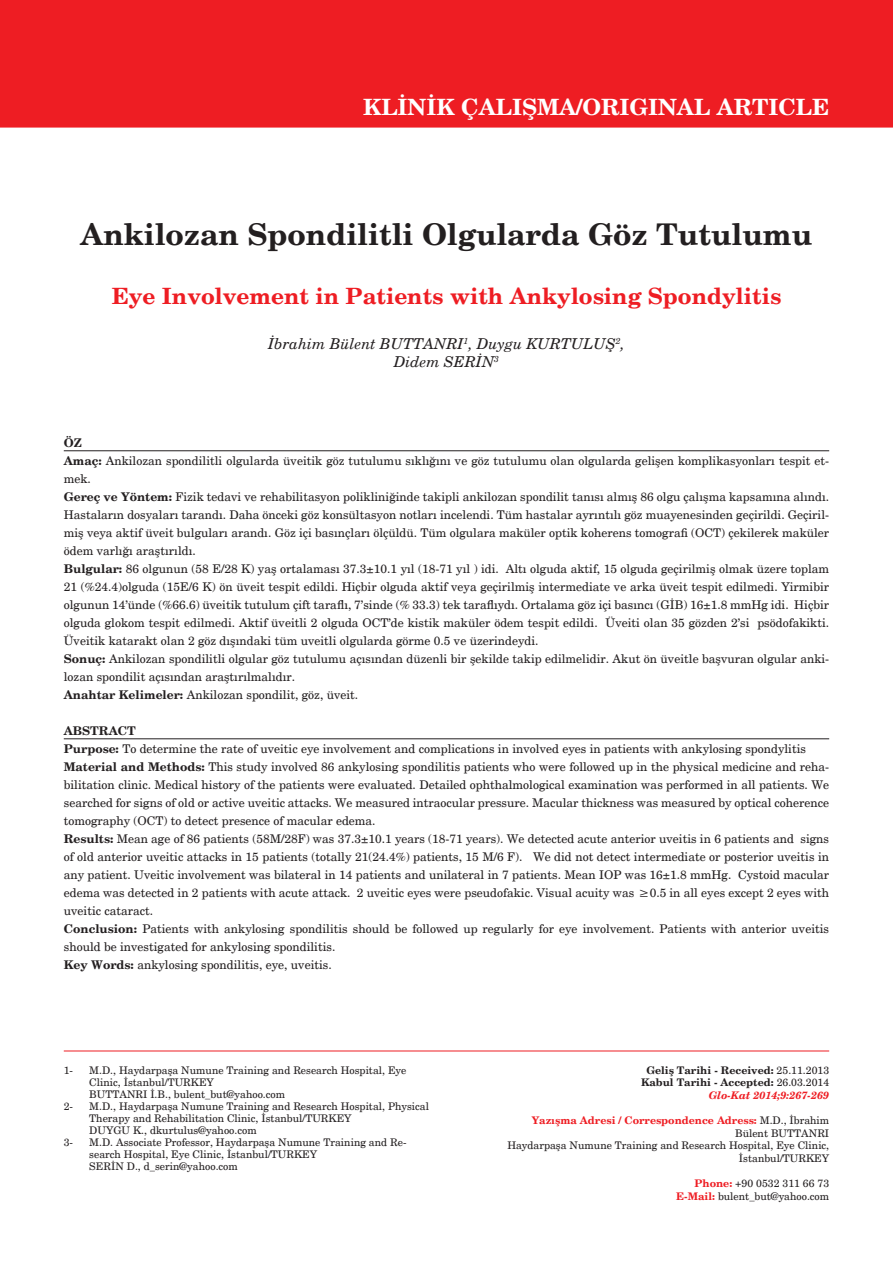
<style>
.page{position:relative;width:893px;height:1263px;background:#fff}
.page>*{position:absolute;margin:0;border:0;box-sizing:border-box;transform-origin:0 0}
.t1{font:700 30px "New Century Schlbk";color:#231f20}
.t2{font:700 22.5px "New Century Schlbk";color:#ee1d23}
.t3{font:700 22.5px "New Century Schlbk";color:#fff}
.t4{font:italic 15px "New Century Schlbk";color:#231f20}
.t5{font:12px/18px "New Century Schlbk";color:#231f20}
.t6{font:10.5px/12px "New Century Schlbk";color:#231f20}
.t7{font:700 10.5px/12.6px "New Century Schlbk";color:#231f20;text-align:right}
.s1{font-weight:700}
.s2{font-weight:400}
.s3{font-style:italic;color:#ee1d23}
.s4{font-weight:700;color:#ee1d23}
</style>
<div class="page">
<div style="left:0;top:0;width:893px;height:128px;background:#ee1d23"></div>
<hr style="left:64px;top:450px;width:765px;height:1px;background:#231f20">
<hr style="left:64px;top:738px;width:765px;height:1px;background:#231f20">
<hr style="left:64px;top:1050px;width:765px;height:1px;background:#ee1d23">
<h2 class="t3" style="left:363px;top:92px;width:468px">KLİNİK ÇALIŞMA/ORIGINAL ARTICLE</h2>
<h1 class="t1" style="left:81px;top:215px;width:733px">Ankilozan Spondilitli Olgularda Göz Tutulumu</h1>
<h2 class="t2" style="left:112px;top:282px;width:671px">Eye Involvement in Patients with Ankylosing Spondylitis</h2>
<p class="t4" style="left:268px;top:335px;width:282px">İbrahim Bülent Buttanrı<sup>1</sup>, Duygu KURTU</p>
<p class="t4" style="left:583px;top:335px;width:43px">LUŞ<sup>2</sup>,</p>
<p class="t4" style="left:394px;top:353px;width:107px">Didem SERİN<sup>3</sup></p>
<p class="t5" style="left:64px;top:434px;width:767px"><span class="s1">ÖZ<br>Amaç:</span> Ankilozan spondilitli olgularda üveitik göz tutulumu sıklığını ve göz tutulumu olan olgularda gelişen komplikasyonları tespit et&shy;mek.<br><span class="s1">Gereç ve Yöntem:</span> Fizik tedavi ve rehabilitasyon polikliniğinde takipli ankilozan spondilit tanısı almış 86 olgu çalışma kapsamına alındı.<br>Hastaların dosyaları tarandı. Daha önceki göz konsültasyon notları incelendi. Tüm hastalar ayrıntılı göz muayenesinden geçirildi. Geçiril&shy;miş veya aktif üveit bulguları arandı. Göz içi basınçları ölçüldü. Tüm olgulara maküler optik koherens tomografi (OCT) çekilerek maküler ödem varlığı araştırıldı.<br><span class="s1">Bulgular:</span> 86 olgunun (58 E/28 K) yaş ortalaması 37.3±10.1 yıl (18-71 yıl ) idi. Altı olguda aktif, 15 olguda geçirilmiş olmak üzere toplam 21 (%24.4)olguda (15E/6 K) ön üveit tespit edildi. Hiçbir olguda aktif veya geçirilmiş intermediate ve arka üveit tespit edilmedi. Yirmibir olgunun 14’ünde (%66.6) üveitik tutulum çift taraflı, 7’sinde (% 33.3) tek taraflıydı. Ortalama göz içi basıncı (GİB) 16±1.8 mmHg idi. Hiçbir olguda glokom tespit edilmedi. Aktif üveitli 2 olguda OCT’de kistik maküler ödem tespit edildi. Üveiti olan 35 gözden 2’si psödofakikti.<br>Üveitik katarakt olan 2 göz dışındaki tüm uveitli olgularda görme 0.5 ve üzerindeydi.<br><span class="s1">Sonuç:</span> Ankilozan spondilitli olgular göz tutulumu açısından düzenli bir şekilde takip edilmelidir. Akut ön üveitle başvuran olgular anki&shy;lozan spondilit açısından araştırılmalıdır.<br><span class="s1">Anahtar Kelimeler:</span> Ankilozan spondilit, göz, üveit.</p>
<p class="t5" style="left:64px;top:722px;width:767px"><span class="s1">ABSTRACT<br>Purpose:</span> To determine the rate of uveitic eye involvement and complications in involved eyes in patients with ankylosing spondylitis <span class="s1">Material and Methods:</span> This study involved 86 ankylosing spondilitis patients who were followed up in the physical medicine and reha&shy;bilitation clinic. Medical history of the patients were evaluated. Detailed ophthalmological examination was performed in all patients. We searched for signs of old or active uveitic attacks. We measured intraocular pressure. Macular thickness was measured by optical coherence tomography (OCT) to detect presence of macular edema.<br><span class="s1">Results:</span> Mean age of 86 patients (58M/28F) was 37.3±10.1 years (18-71 years). We detected acute anterior uveitis in 6 patients and signs of old anterior uveitic attacks in 15 patients (totally 21(24.4%) patients, 15 M/6 F). We did not detect intermediate or posterior uveitis in any patient. Uveitic involvement was bilateral in 14 patients and unilateral in 7 patients. Mean IOP was 16±1.8 mmHg. Cystoid macular edema was detected in 2 patients with acute attack. 2 uveitic eyes were pseudofakic. Visual acuity was ≥0.5 in all eyes except 2 eyes with uveitic cataract.<br><span class="s1">Conclusion:</span> Patients with ankylosing spondilitis should be followed up regularly for eye involvement. Patients with anterior uveitis should be investigated for ankylosing spondilitis.<br><span class="s1">Key Words:</span> ankylosing spondilitis, eye, uveitis.</p>
<p class="t6" style="left:64px;top:1064px;width:11px">1-</p>
<p class="t6" style="left:89px;top:1064px;width:319px">M.D., Haydarpaşa Numune Training and Research Hospital, Eye<br>Clinic, İstanbul/TURKEY<br>BUTTANRI İ.B., bulent_but@yahoo.com</p>
<p class="t6" style="left:64px;top:1100px;width:11px">2-</p>
<p class="t6" style="left:89px;top:1100px;width:341px">M.D., Haydarpaşa Numune Training and Research Hospital, Physical<br>Therapy and Rehabilitation Clinic, İstanbul/TURKEY<br>DUYGU K., dkurtulus@yahoo.com</p>
<p class="t6" style="left:64px;top:1136px;width:11px">3-</p>
<p class="t6" style="left:89px;top:1136px;width:319px">M.D. Associate Professor, Haydarpaşa Numune Training and Re&shy;search Hospital, Eye Clinic, İstanbul/TURKEY<br>SERİN D., d_serin@yahoo.com</p>
<p class="t7" style="left:641px;top:1064px;width:190px">Geliş Tarihi - Received: <span class="s2">25.11.2013<br></span>Kabul Tarihi - Accepted: <span class="s2">26.03.2014<br></span><span class="s3">Glo-Kat 2014;9:267-269</span></p>
<p class="t6" style="left:507px;top:1114px;width:323px;line-height:12.6px;text-align:right"><span class="s4">Yazışma Adresi / Correspondence Adress:</span> M.D., İbrahim Bülent BUTTANRI<br>Haydarpaşa Numune Training and Research Hospital, Eye Clinic, İstanbul/TURKEY</p>
<p class="t6" style="left:676px;top:1177px;width:154px;line-height:12.6px;text-align:right"><span class="s4">Phone:</span> +90 0532 311 66 73<br><span class="s4">E-Mail:</span> bulent_but@yahoo.com</p>
</div>
